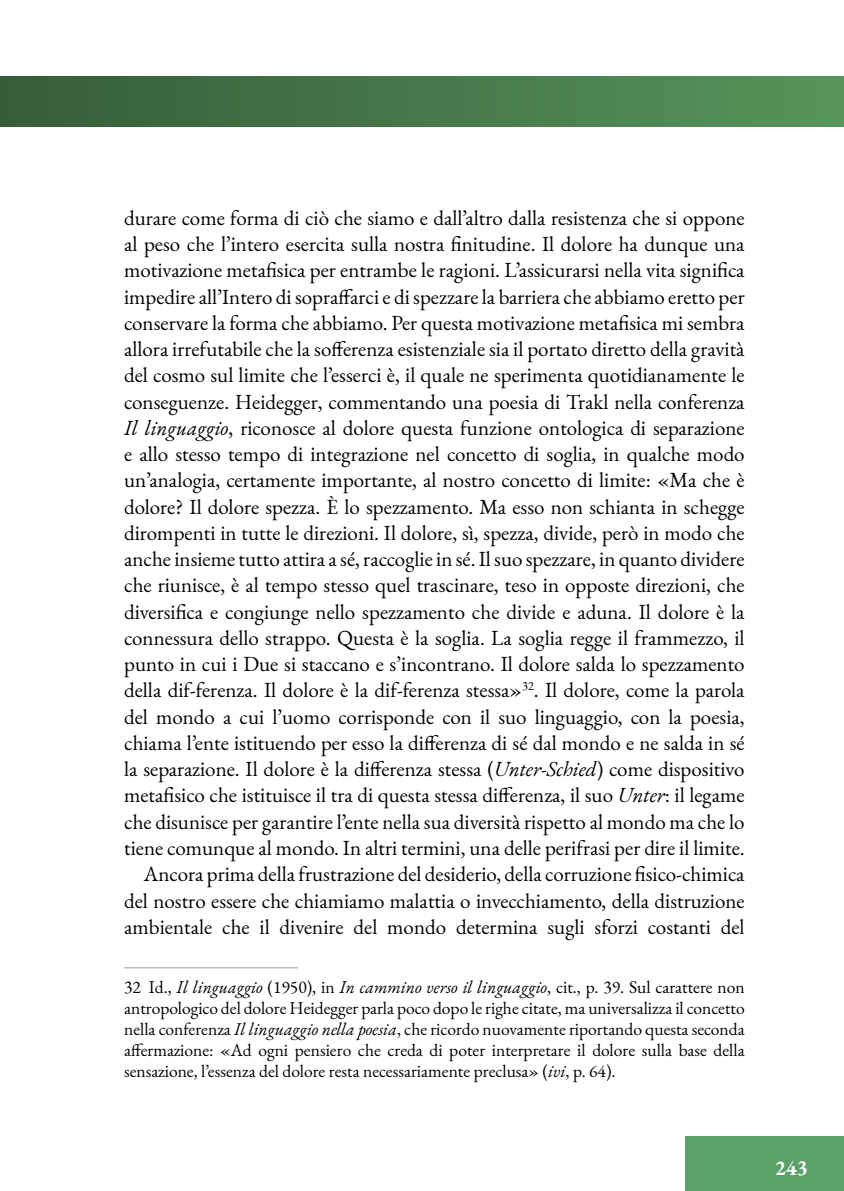
<style>
.page{position:relative;width:844px;height:1191px;background:#fff}
.page>*{position:absolute;margin:0;border:0;box-sizing:border-box;transform-origin:0 0}
.t1{font:21px/26.2px "EB Garamond";color:#000;text-align:right}
.t2{font:700 21px "EB Garamond";color:#fff}
.t3{font:17.5px/21px "EB Garamond";color:#000;text-align:justify}
.s1{font-style:italic}
</style>
<div class="page">
<div style="left:0;top:77px;width:843px;height:49px;background:linear-gradient(to right,#365d38,#57945b)"></div>
<div style="left:684px;top:1136px;width:159px;height:55px;background:#5ca268"></div>
<hr style="left:124px;top:967px;width:174px;height:1px;background:#9d9d9c">
<p class="t1" style="left:124px;top:205px;width:622px">durare come forma di ciò che siamo e dall’altro dalla resistenza che si oppone al peso che l’intero esercita sulla nostra finitudine. Il dolore ha dunque una motivazione metafisica per entrambe le ragioni. L’assicurarsi nella vita significa impedire all’Intero di sopraffarci e di spezzare la barriera che abbiamo eretto per conservare la forma che abbiamo. Per questa motivazione metafisica mi sembra allora irrefutabile che la sofferenza esistenziale sia il portato diretto della gravità del cosmo sul limite che l’esserci è, il quale ne sperimenta quotidianamente le conseguenze. Heidegger, commentando una poesia di Trakl nella conferenza <span class="s1">Il linguaggio</span>, riconosce al dolore questa funzione ontologica di separazione e allo stesso tempo di integrazione nel concetto di soglia, in qualche modo un’analogia, certamente importante, al nostro concetto di limite: «Ma che è dolore? Il dolore spezza. È lo spezzamento. Ma esso non schianta in schegge dirompenti in tutte le direzioni. Il dolore, sì, spezza, divide, però in modo che anche insieme tutto attira a sé, raccoglie in sé. Il suo spezzare, in quanto dividere che riunisce, è al tempo stesso quel trascinare, teso in opposte direzioni, che diversifica e congiunge nello spezzamento che divide e aduna. Il dolore è la connessura dello strappo. Questa è la soglia. La soglia regge il frammezzo, il punto in cui i Due si staccano e s’incontrano. Il dolore salda lo spezzamento della dif-ferenza. Il dolore è la dif-ferenza stessa»<sup>32</sup>. Il dolore, come la parola del mondo a cui l’uomo corrisponde con il suo linguaggio, con la poesia, chiama l’ente istituendo per esso la differenza di sé dal mondo e ne salda in sé la separazione. Il dolore è la differenza stessa (<span class="s1">Unter-Schied</span>) come dispositivo metafisico che istituisce il tra di questa stessa differenza, il suo <span class="s1">Unter</span>: il legame che disunisce per garantire l’ente nella sua diversità rispetto al mondo ma che lo tiene comunque al mondo. In altri termini, una delle perifrasi per dire il limite.<br>Ancora prima della frustrazione del desiderio, della corruzione fisico-chimica del nostro essere che chiamiamo malattia o invecchiamento, della distruzione ambientale che il divenire del mondo determina sugli sforzi costanti del</p>
<p class="t3" style="left:124px;top:976px;width:622px">32 Id., <span class="s1">Il linguaggio</span> (1950), in <span class="s1">In cammino verso il linguaggio</span>, cit., p. 39. Sul carattere non antropologico del dolore Heidegger parla poco dopo le righe citate, ma universalizza il concetto nella conferenza <span class="s1">Il linguaggio nella poesia</span>, che ricordo nuovamente riportando questa seconda affermazione: «Ad ogni pensiero che creda di poter interpretare il dolore sulla base della sensazione, l’essenza del dolore resta necessariamente preclusa» (<span class="s1">ivi</span>, p. 64).</p>
<p class="t2" style="left:774px;top:1154px;width:35px">243</p>
</div>
